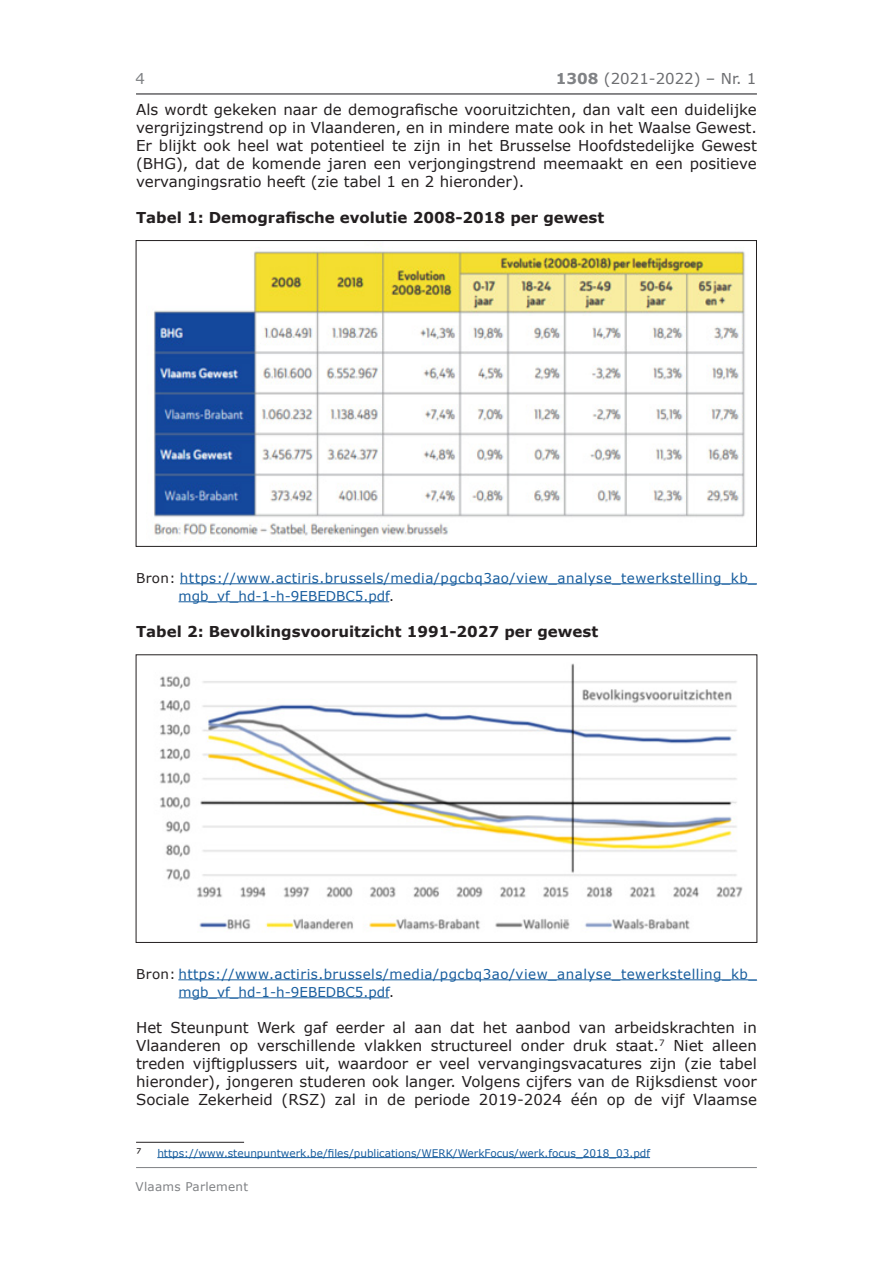
<style>
.page{position:relative;width:893px;height:1263px;background:#fff}
.page>*{position:absolute;margin:0;border:0;box-sizing:border-box;transform-origin:0 0}
.Body{font:15px/18px "Verdana";color:#231f20;text-align:justify}
.Body-2{font:700 15px "Verdana";color:#231f20}
.t1{font:15px "Verdana";color:#6c6d70}
.t2{font:15px "Verdana";color:#808285}
.Body-3{font:13.5px/18px "Verdana";letter-spacing:.03em;color:#175d9e}
.t3{font:12px "Verdana";letter-spacing:.02em;color:#808285}
.voettekst{font:12px "Verdana";color:#231f20}
.voettekst-2{font:10.5px "Verdana";color:#175d9e}
.s1{font-weight:700;color:#808285}
.s2{color:#231f20}
</style>
<div class="page">
<hr style="left:136px;top:94px;width:621px;height:1px;background:#808285">
<hr style="left:136px;top:1167px;width:621px;height:1px;background:#808285">
<hr style="left:180px;top:583px;width:577px;height:1px;background:#175d9e">
<hr style="left:179px;top:601px;width:210px;height:1px;background:#175d9e">
<hr style="left:178px;top:979px;width:579px;height:1px;background:#175d9e">
<hr style="left:179px;top:997px;width:210px;height:1px;background:#175d9e">
<hr style="left:136px;top:1142px;width:108px;height:1px;background:#231f20">
<hr style="left:157px;top:1157px;width:493px;height:1px;background:#175d9e">
<img style="left:154px;top:247px;width:591px;height:293px">
<img style="left:160px;top:663px;width:583px;height:267px">
<div style="left:136px;top:655px;width:621px;height:288px;border:1px solid #231f20"></div>
<p class="t2" style="left:136px;top:68px;width:11px">4</p>
<p class="t1" style="left:556px;top:68px;width:202px"><span class="s1">1308</span> (2021-2022) – Nr. 1</p>
<p class="Body" style="left:136px;top:100px;width:622px">Als wordt gekeken naar de demografische vooruitzichten, dan valt een duidelijke vergrijzingstrend op in Vlaanderen, en in mindere mate ook in het Waalse Gewest.<br>Er blijkt ook heel wat potentieel te zijn in het Brusselse Hoofdstedelijke Gewest (BHG), dat de komende jaren een verjongingstrend meemaakt en een positieve vervangingsratio heeft (zie tabel 1 en 2 hieronder).</p>
<p class="Body-2" style="left:136px;top:206px;width:470px">Tabel 1: Demografische evolutie 2008-2018 per gewest</p>
<p class="Body-3" style="left:179px;top:568px;width:580px;text-indent:-43px"><span class="s2">Bron:</span> https://www.actiris.brussels/media/pgcbq3ao/view_analyse_tewerkstelling_kb_ mgb_vf_hd-1-h-9EBEDBC5.pdf<span class="s2">.</span></p>
<p class="Body-2" style="left:136px;top:620px;width:464px">Tabel 2: Bevolkingsvooruitzicht 1991-2027 per gewest</p>
<p class="Body-3" style="left:179px;top:964px;width:580px;text-indent:-43px"><span class="s2">Bron:</span> https://www.actiris.brussels/media/pgcbq3ao/view_analyse_tewerkstelling_kb_ mgb_vf_hd-1-h-9EBEDBC5.pdf<span class="s2">.</span></p>
<p class="Body" style="left:136px;top:1018px;width:622px">Het Steunpunt Werk gaf eerder al aan dat het aanbod van arbeidskrachten in Vlaanderen op verschillende vlakken structureel onder druk staat.<sup>7</sup> Niet alleen treden vijftigplussers uit, waardoor er veel vervangingsvacatures zijn (zie tabel hieronder), jongeren studeren ook langer. Volgens cijfers van de Rijksdienst voor Sociale Zekerheid (RSZ) zal in de periode 2019-2024 één op de vijf Vlaamse</p>
<p class="voettekst" style="left:136px;top:1144px;width:7px">7</p>
<p class="voettekst-2" style="left:157px;top:1146px;width:494px">https://www.steunpuntwerk.be/files/publications/WERK/WerkFocus/werk.focus_2018_03.pdf</p>
<p class="t3" style="left:136px;top:1179px;width:114px">Vlaams Parlement</p>
</div>
